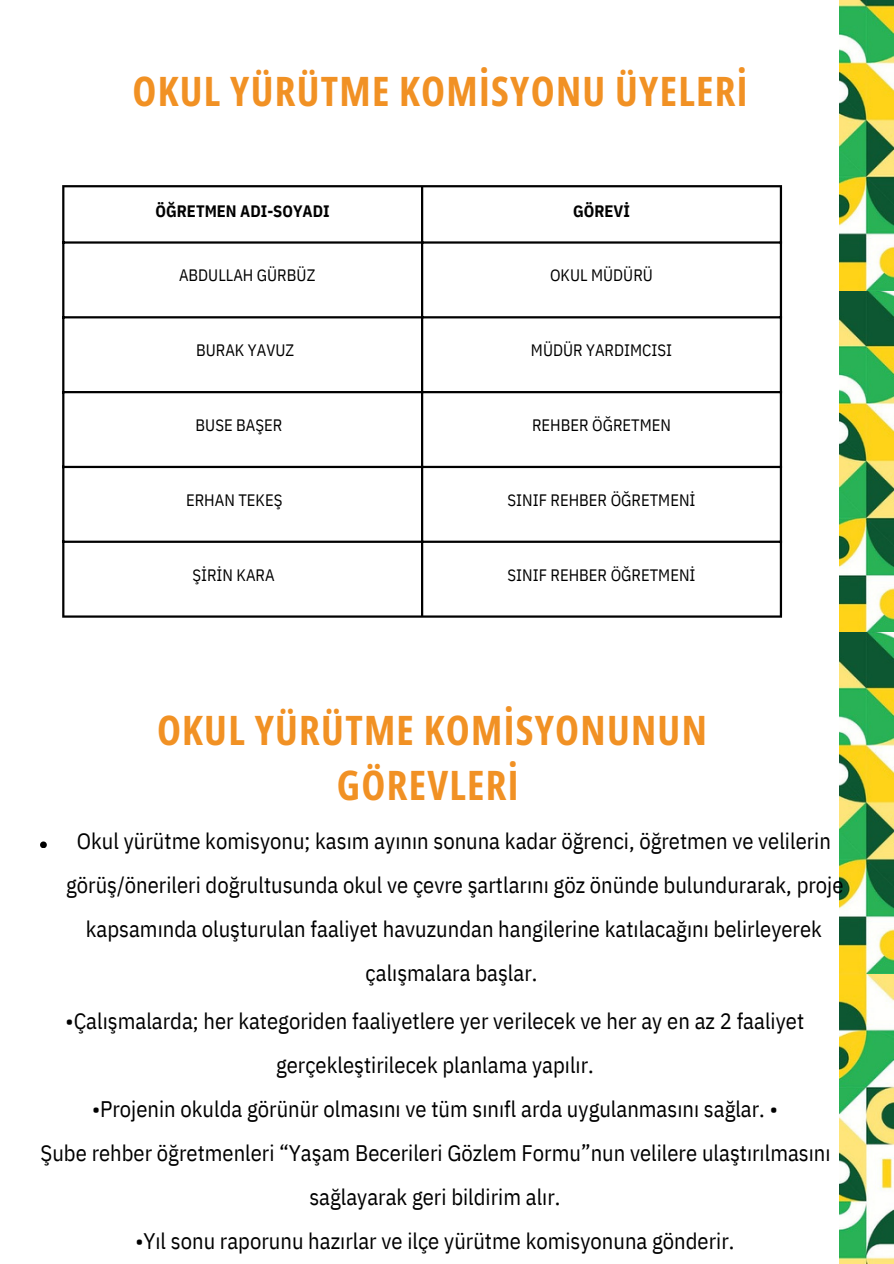
<style>
.page{position:relative;width:894px;height:1264px;background:#fff}
.page>*{position:absolute;margin:0;border:0;box-sizing:border-box;transform-origin:0 0}
.t1{font:700 40.5px/55.2px "Open Sans Condensed";letter-spacing:.03em;color:#f19124;text-align:center}
.t2{font:22.5px/43.8px "IBM Plex Sans Cond";color:#000;text-align:center}
.t3{font:16.5px "IBM Plex Sans Cond";color:#000}
.t4{font:700 16.5px "IBM Plex Sans Cond";color:#000}
</style>
<div class="page">
<img style="left:839px;top:0;width:54px;height:1263px">
<svg style="left:40px;top:841px;width:7px;height:7px"></svg>
<svg style="left:62px;top:185px;width:719px;height:432px"></svg>
<h1 class="t1" style="left:132px;top:62px;width:616px">OKUL YÜRÜTME KOMİSYONU ÜYELERİ</h1>
<p class="t4" style="left:155px;top:198px;width:176px">ÖĞRETMEN ADI-SOYADI</p>
<p class="t4" style="left:573px;top:198px;width:58px">GÖREVİ</p>
<p class="t3" style="left:179px;top:263px;width:138px">ABDULLAH GÜRBÜZ</p>
<p class="t3" style="left:550px;top:263px;width:104px">OKUL MÜDÜRÜ</p>
<p class="t3" style="left:196px;top:337px;width:99px">BURAK YAVUZ</p>
<p class="t3" style="left:531px;top:337px;width:142px">MÜDÜR YARDIMCISI</p>
<p class="t3" style="left:195px;top:412px;width:88px">BUSE BAŞER</p>
<p class="t3" style="left:532px;top:412px;width:140px">REHBER ÖĞRETMEN</p>
<p class="t3" style="left:186px;top:487px;width:98px">ERHAN TEKEŞ</p>
<p class="t3" style="left:507px;top:487px;width:189px">SINIF REHBER ÖĞRETMENİ</p>
<p class="t3" style="left:192px;top:562px;width:84px">ŞİRİN KARA</p>
<p class="t3" style="left:507px;top:562px;width:189px">SINIF REHBER ÖĞRETMENİ</p>
<h1 class="t1" style="left:157px;top:701px;width:551px">OKUL YÜRÜTME KOMİSYONUNUN<br>GÖREVLERİ</h1>
<p class="t2" style="left:66px;top:817px;width:778px">Okul yürütme komisyonu; kasım ayının sonuna kadar öğrenci, öğretmen ve velilerin görüş/önerileri doğrultusunda okul ve çevre şartlarını göz önünde bulundurarak, proje kapsamında oluşturulan faaliyet havuzundan hangilerine katılacağını belirleyerek çalışmalara başlar.</p>
<p class="t2" style="left:66px;top:997px;width:739px">•Çalışmalarda; her kategoriden faaliyetlere yer verilecek ve her ay en az 2 faaliyet gerçekleştirilecek planlama yapılır.</p>
<p class="t2" style="left:41px;top:1085px;width:791px">•Projenin okulda görünür olmasını ve tüm sınıfl arda uygulanmasını sağlar. •<br>Şube rehber öğretmenleri “Yaşam Becerileri Gözlem Formu”nun velilere ulaştırılmasını sağlayarak geri bildirim alır.</p>
<p class="t2" style="left:135px;top:1216px;width:600px">•Yıl sonu raporunu hazırlar ve ilçe yürütme komisyonuna gönderir.</p>
</div>
